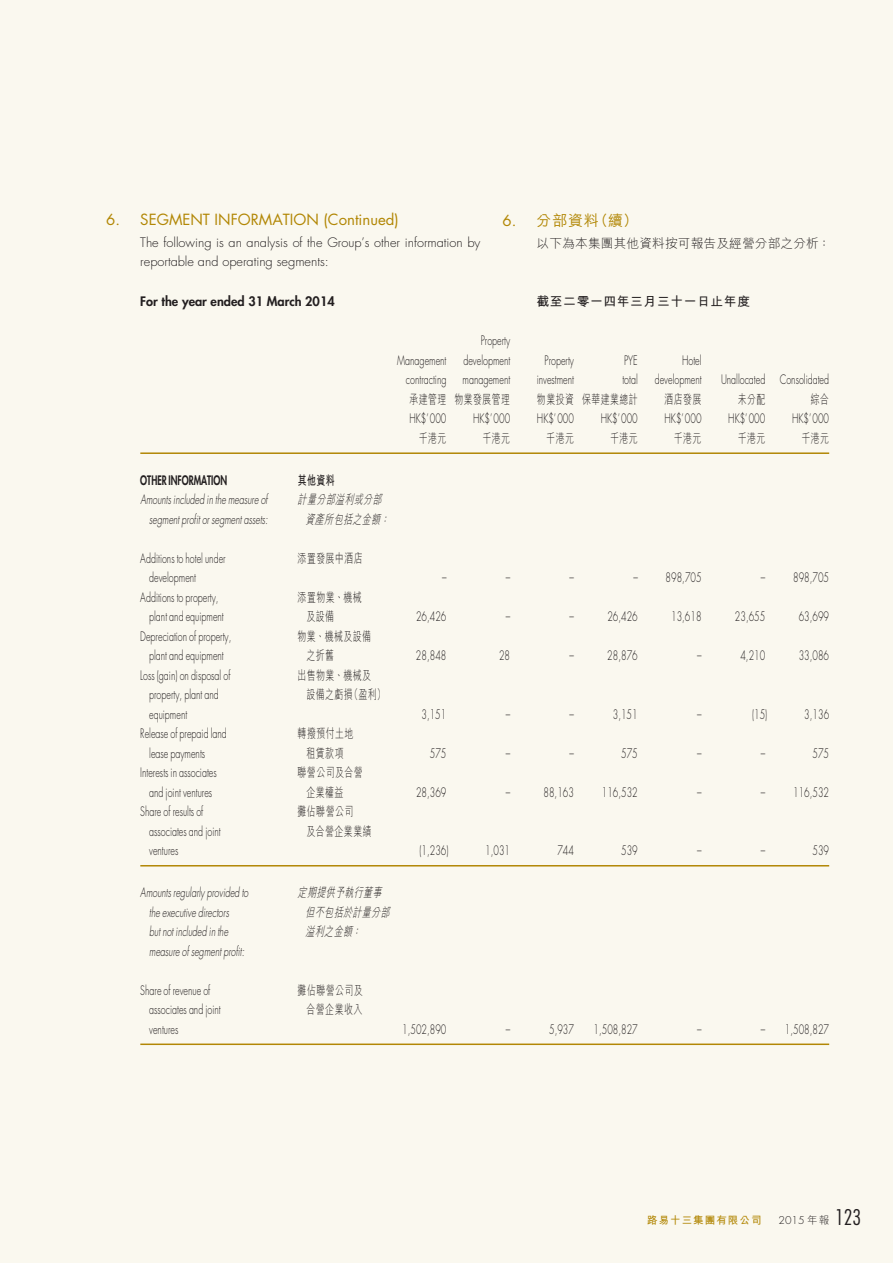
<style>
.page{position:relative;width:893px;height:1263px;background:#faf8ef}
.page>*{position:absolute;margin:0;border:0;box-sizing:border-box;transform-origin:0 0}
.t1{font:15px "Futura Std";color:#b28705}
.t2{font:500 15px "M Hei HK";color:#b28705}
.t3{font:300 12.75px "Futura Std";color:#231f20;scale:.7 1}
.t4{font:italic 300 12.75px "Futura Std";color:#231f20;scale:.7 1}
.t5{font:300 12.75px "M Hei HK";letter-spacing:.05em;color:#231f20;scale:.7 1}
.t6{font:300 12.75px/19.5px "Futura Std";color:#231f20}
.t7{font:italic 300 12.75px "M Hei HK";color:#231f20;scale:.7 1}
.t8{font:800 12.75px "Futura Std";color:#231f20}
.t9{font:300 12.75px "M Hei HK";letter-spacing:.005em;color:#231f20}
.t10{font:800 12.75px "Futura Std";color:#231f20;scale:.7 1}
.t11{font:700 12.75px "M Hei HK";letter-spacing:.05em;color:#231f20}
.t12{font:700 12.75px "M Hei HK";letter-spacing:.05em;color:#231f20;scale:.7 1}
.t13{font:700 10.5px "M Hei HK";letter-spacing:.1em;color:#b28705}
.t14{font:300 10.5px "Futura Std";color:#231f20}
.s1{font-family:"Futura Std";font-weight:400}
.s2{font-family:"M Hei HK"}
.s3{font-stretch:condensed;font-size:21px}
</style>
<div class="page">
<hr style="left:140px;top:452px;width:689px;height:2px;background:#b28705">
<hr style="left:140px;top:865px;width:689px;height:1px;background:#b28705">
<hr style="left:140px;top:1043px;width:689px;height:2px;background:#b28705">
<p class="t1" style="left:106px;top:210px;width:294px">6. SEGMENT INFORMATION (Continued)</p>
<p class="t6" style="left:140px;top:233px;width:342px">The following is an analysis of the Group’s other information by reportable and operating segments:</p>
<p class="t8" style="left:140px;top:293px;width:196px">For the year ended 31 March 2014</p>
<p class="t2" style="left:503px;top:210px;width:137px"><span class="s1">6.</span> 分部資料（續）</p>
<p class="t9" style="left:537px;top:234px;width:295px">以下為本集團其他資料按可報告及經營分部之分析：</p>
<p class="t11" style="left:536px;top:292px;width:215px">截至二零一四年三月三十一日止年度</p>
<p class="t3" style="left:481px;top:333px;width:44px">Property</p>
<p class="t3" style="left:397px;top:352px;width:72px">Management</p>
<p class="t3" style="left:463px;top:352px;width:68px">development</p>
<p class="t3" style="left:544px;top:352px;width:44px">Property</p>
<p class="t3" style="left:624px;top:352px;width:21px">PYE</p>
<p class="t3" style="left:682px;top:352px;width:29px">Hotel</p>
<p class="t3" style="left:406px;top:372px;width:59px">contracting</p>
<p class="t3" style="left:462px;top:372px;width:70px">management</p>
<p class="t3" style="left:537px;top:372px;width:55px">investment</p>
<p class="t3" style="left:622px;top:372px;width:23px">total</p>
<p class="t3" style="left:655px;top:372px;width:68px">development</p>
<p class="t3" style="left:721px;top:372px;width:156px">Unallocated Consolidated</p>
<p class="t5" style="left:409px;top:390px;width:146px">承建管理 物業發展管理</p>
<p class="t5" style="left:537px;top:390px;width:146px">物業投資 保華建業總計</p>
<p class="t5" style="left:664px;top:390px;width:54px">酒店發展</p>
<p class="t5" style="left:738px;top:390px;width:41px">未分配</p>
<p class="t5" style="left:811px;top:390px;width:28px">綜合</p>
<p class="t3" style="left:409px;top:411px;width:54px">HK$’000</p>
<p class="t3" style="left:473px;top:411px;width:54px">HK$’000</p>
<p class="t3" style="left:537px;top:411px;width:54px">HK$’000</p>
<p class="t3" style="left:601px;top:411px;width:54px">HK$’000</p>
<p class="t3" style="left:664px;top:411px;width:54px">HK$’000</p>
<p class="t3" style="left:728px;top:411px;width:54px">HK$’000</p>
<p class="t3" style="left:792px;top:411px;width:54px">HK$’000</p>
<p class="t5" style="left:419px;top:429px;width:41px">千港元</p>
<p class="t5" style="left:482px;top:429px;width:41px">千港元</p>
<p class="t5" style="left:546px;top:429px;width:41px">千港元</p>
<p class="t5" style="left:610px;top:429px;width:41px">千港元</p>
<p class="t5" style="left:674px;top:429px;width:41px">千港元</p>
<p class="t5" style="left:738px;top:429px;width:41px">千港元</p>
<p class="t5" style="left:801px;top:429px;width:41px">千港元</p>
<p class="t10" style="left:140px;top:472px;width:126px">OTHER INFORMATION</p>
<p class="t12" style="left:298px;top:471px;width:54px">其他資料</p>
<p class="t4" style="left:140px;top:492px;width:183px">Amounts included in the measure of</p>
<p class="t7" style="left:298px;top:491px;width:126px">計量分部溢利或分部</p>
<p class="t4" style="left:149px;top:511px;width:171px">segment profit or segment assets:</p>
<p class="t7" style="left:306px;top:510px;width:126px">資產所包括之金額：</p>
<p class="t3" style="left:140px;top:550px;width:123px">Additions to hotel under</p>
<p class="t5" style="left:298px;top:549px;width:95px">添置發展中酒店</p>
<p class="t3" style="left:149px;top:570px;width:68px">development</p>
<p class="t3" style="left:442px;top:570px;width:8px">–</p>
<p class="t3" style="left:506px;top:570px;width:8px">–</p>
<p class="t3" style="left:570px;top:570px;width:8px">–</p>
<p class="t3" style="left:633px;top:570px;width:99px">– 898,705</p>
<p class="t3" style="left:761px;top:570px;width:99px">– 898,705</p>
<p class="t3" style="left:140px;top:589px;width:113px">Additions to property,</p>
<p class="t5" style="left:298px;top:588px;width:93px">添置物業、機械</p>
<p class="t3" style="left:149px;top:609px;width:108px">plant and equipment</p>
<p class="t5" style="left:307px;top:608px;width:41px">及設備</p>
<p class="t3" style="left:416px;top:609px;width:45px">26,426</p>
<p class="t3" style="left:506px;top:609px;width:8px">–</p>
<p class="t3" style="left:570px;top:609px;width:8px">–</p>
<p class="t3" style="left:607px;top:609px;width:45px">26,426</p>
<p class="t3" style="left:671px;top:609px;width:45px">13,618</p>
<p class="t3" style="left:735px;top:609px;width:45px">23,655</p>
<p class="t3" style="left:799px;top:609px;width:45px">63,699</p>
<p class="t3" style="left:140px;top:628px;width:132px">Depreciation of property,</p>
<p class="t5" style="left:298px;top:627px;width:107px">物業、機械及設備</p>
<p class="t3" style="left:149px;top:648px;width:108px">plant and equipment</p>
<p class="t5" style="left:306px;top:647px;width:41px">之折舊</p>
<p class="t3" style="left:416px;top:648px;width:45px">28,848</p>
<p class="t3" style="left:499px;top:648px;width:17px">28</p>
<p class="t3" style="left:569px;top:648px;width:8px">–</p>
<p class="t3" style="left:607px;top:648px;width:45px">28,876</p>
<p class="t3" style="left:697px;top:648px;width:8px">–</p>
<p class="t3" style="left:740px;top:648px;width:37px">4,210</p>
<p class="t3" style="left:799px;top:648px;width:45px">33,086</p>
<p class="t3" style="left:140px;top:667px;width:130px">Loss (gain) on disposal of</p>
<p class="t5" style="left:298px;top:666px;width:107px">出售物業、機械及</p>
<p class="t3" style="left:149px;top:687px;width:101px">property, plant and</p>
<p class="t5" style="left:306px;top:686px;width:115px">設備之虧損（盈利）</p>
<p class="t3" style="left:149px;top:706px;width:56px">equipment</p>
<p class="t3" style="left:421px;top:706px;width:37px">3,151</p>
<p class="t3" style="left:506px;top:706px;width:8px">–</p>
<p class="t3" style="left:569px;top:706px;width:8px">–</p>
<p class="t3" style="left:613px;top:706px;width:37px">3,151</p>
<p class="t3" style="left:697px;top:706px;width:8px">–</p>
<p class="t3" style="left:752px;top:706px;width:23px">(15)</p>
<p class="t3" style="left:804px;top:706px;width:37px">3,136</p>
<p class="t3" style="left:140px;top:726px;width:125px">Release of prepaid land</p>
<p class="t5" style="left:298px;top:725px;width:81px">轉撥預付土地</p>
<p class="t3" style="left:149px;top:745px;width:82px">lease payments</p>
<p class="t5" style="left:307px;top:744px;width:54px">租賃款項</p>
<p class="t3" style="left:430px;top:745px;width:25px">575</p>
<p class="t3" style="left:506px;top:745px;width:8px">–</p>
<p class="t3" style="left:570px;top:745px;width:8px">–</p>
<p class="t3" style="left:621px;top:745px;width:25px">575</p>
<p class="t3" style="left:697px;top:745px;width:8px">–</p>
<p class="t3" style="left:761px;top:745px;width:8px">–</p>
<p class="t3" style="left:813px;top:745px;width:25px">575</p>
<p class="t3" style="left:140px;top:765px;width:111px">Interests in associates</p>
<p class="t5" style="left:298px;top:764px;width:95px">聯營公司及合營</p>
<p class="t3" style="left:149px;top:784px;width:92px">and joint ventures</p>
<p class="t5" style="left:307px;top:783px;width:54px">企業權益</p>
<p class="t3" style="left:416px;top:784px;width:45px">28,369</p>
<p class="t3" style="left:506px;top:784px;width:8px">–</p>
<p class="t3" style="left:544px;top:784px;width:45px">88,163</p>
<p class="t3" style="left:602px;top:784px;width:53px">116,532</p>
<p class="t3" style="left:697px;top:784px;width:8px">–</p>
<p class="t3" style="left:761px;top:784px;width:99px">– 116,532</p>
<p class="t3" style="left:140px;top:804px;width:92px">Share of results of</p>
<p class="t5" style="left:298px;top:803px;width:81px">攤佔聯營公司</p>
<p class="t3" style="left:149px;top:823px;width:104px">associates and joint</p>
<p class="t5" style="left:306px;top:822px;width:95px">及合營企業業績</p>
<p class="t3" style="left:149px;top:843px;width:43px">ventures</p>
<p class="t3" style="left:419px;top:843px;width:43px">(1,236)</p>
<p class="t3" style="left:485px;top:843px;width:37px">1,031</p>
<p class="t3" style="left:557px;top:843px;width:25px">744</p>
<p class="t3" style="left:621px;top:843px;width:25px">539</p>
<p class="t3" style="left:697px;top:843px;width:8px">–</p>
<p class="t3" style="left:761px;top:843px;width:8px">–</p>
<p class="t3" style="left:812px;top:843px;width:25px">539</p>
<p class="t4" style="left:140px;top:885px;width:156px">Amounts regularly provided to</p>
<p class="t7" style="left:298px;top:884px;width:126px">定期提供予執行董事</p>
<p class="t4" style="left:149px;top:904px;width:115px">the executive directors</p>
<p class="t7" style="left:306px;top:903px;width:126px">但不包括於計量分部</p>
<p class="t4" style="left:149px;top:924px;width:114px">but not included in the</p>
<p class="t7" style="left:306px;top:923px;width:86px">溢利之金額：</p>
<p class="t4" style="left:149px;top:943px;width:138px">measure of segment profit:</p>
<p class="t3" style="left:140px;top:982px;width:102px">Share of revenue of</p>
<p class="t5" style="left:298px;top:981px;width:95px">攤佔聯營公司及</p>
<p class="t3" style="left:149px;top:1002px;width:104px">associates and joint</p>
<p class="t5" style="left:307px;top:1001px;width:81px">合營企業收入</p>
<p class="t3" style="left:149px;top:1021px;width:43px">ventures</p>
<p class="t3" style="left:402px;top:1021px;width:65px">1,502,890</p>
<p class="t3" style="left:506px;top:1021px;width:8px">–</p>
<p class="t3" style="left:549px;top:1021px;width:37px">5,937</p>
<p class="t3" style="left:593px;top:1021px;width:65px">1,508,827</p>
<p class="t3" style="left:697px;top:1021px;width:8px">–</p>
<p class="t3" style="left:761px;top:1021px;width:99px">– 1,508,827</p>
<p class="t13" style="left:647px;top:1213px;width:116px">路易十三集團有限公司</p>
<p class="t14" style="left:778px;top:1213px;width:84px">2015 <span class="s2">年報</span> <span class="s3">123</span></p>
</div>
